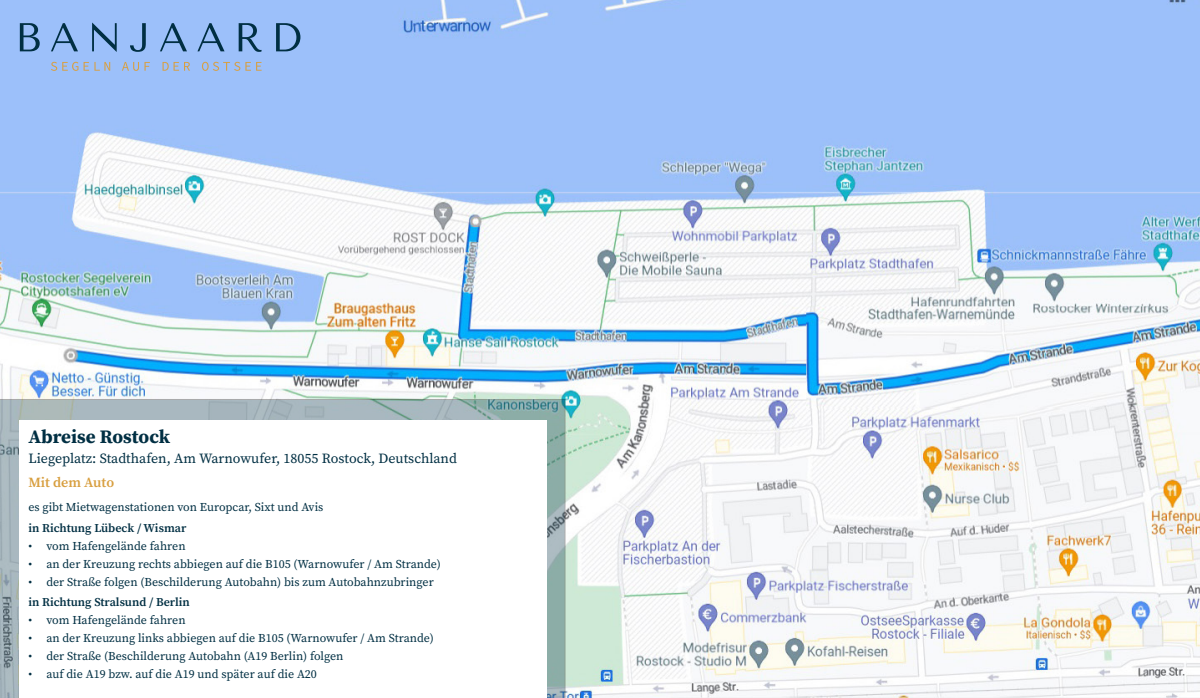
<style>
.page{position:relative;width:1200px;height:698px;background:#fff}
.page>*{position:absolute;margin:0;border:0;box-sizing:border-box;transform-origin:0 0}
.t1{font:700 19px "Source Serif Pro";color:#002f43}
.t2{font:14px "Source Serif Pro";color:#002f43}
.t3{font:600 14px "Source Serif Pro";color:#d89f40}
.t4{font:12px "Source Serif Pro";color:#002f43}
.t5{font:600 12px "Source Serif Pro";color:#002f43}
</style>
<div class="page">
<img style="left:0;top:0;width:1200px;height:698px">
<svg style="left:0;top:399px;width:566px;height:299px;background:#9eb2b5"></svg>
<div style="left:20px;top:420px;width:527px;height:278px;background:#fff"></div>
<svg style="left:20px;top:23px;width:20px;height:28px"></svg>
<svg style="left:51px;top:23px;width:27px;height:28px"></svg>
<svg style="left:92px;top:23px;width:25px;height:29px"></svg>
<svg style="left:130px;top:23px;width:16px;height:29px"></svg>
<svg style="left:160px;top:23px;width:27px;height:28px"></svg>
<svg style="left:197px;top:23px;width:28px;height:28px"></svg>
<svg style="left:239px;top:23px;width:23px;height:29px"></svg>
<svg style="left:276px;top:23px;width:24px;height:28px"></svg>
<svg style="left:51px;top:62px;width:27px;height:9px"></svg>
<svg style="left:84px;top:62px;width:26px;height:9px"></svg>
<svg style="left:122px;top:62px;width:17px;height:9px"></svg>
<svg style="left:145px;top:62px;width:5px;height:9px"></svg>
<svg style="left:163px;top:62px;width:27px;height:9px"></svg>
<svg style="left:202px;top:62px;width:60px;height:9px"></svg>
<h1 class="t1" style="left:28px;top:423px;width:143px">Abreise Rostock</h1>
<p class="t2" style="left:28px;top:449px;width:430px">Liegeplatz: Stadthafen, Am Warnowufer, 18055 Rostock, Deutschland</p>
<p class="t3" style="left:28px;top:473px;width:87px">Mit dem Auto</p>
<p class="t4" style="left:28px;top:499px;width:297px">es gibt Mietwagenstationen von Europcar, Sixt und Avis</p>
<p class="t5" style="left:28px;top:519px;width:159px">in Richtung Lübeck / Wismar</p>
<p class="t4" style="left:28px;top:538px;width:159px">• vom Hafengelände fahren</p>
<p class="t4" style="left:28px;top:556px;width:414px">• an der Kreuzung rechts abbiegen auf die B105 (Warnowufer / Am Strande)</p>
<p class="t4" style="left:28px;top:574px;width:407px">• der Straße folgen (Beschilderung Autobahn) bis zum Autobahnzubringer</p>
<p class="t5" style="left:28px;top:594px;width:163px">in Richtung Stralsund / Berlin</p>
<p class="t4" style="left:28px;top:612px;width:159px">• vom Hafengelände fahren</p>
<p class="t4" style="left:28px;top:630px;width:407px">• an der Kreuzung links abbiegen auf die B105 (Warnowufer / Am Strande)</p>
<p class="t4" style="left:28px;top:648px;width:317px">• der Straße (Beschilderung Autobahn (A19 Berlin) folgen</p>
<p class="t4" style="left:28px;top:666px;width:290px">• auf die A19 bzw. auf die A19 und später auf die A20</p>
</div>
